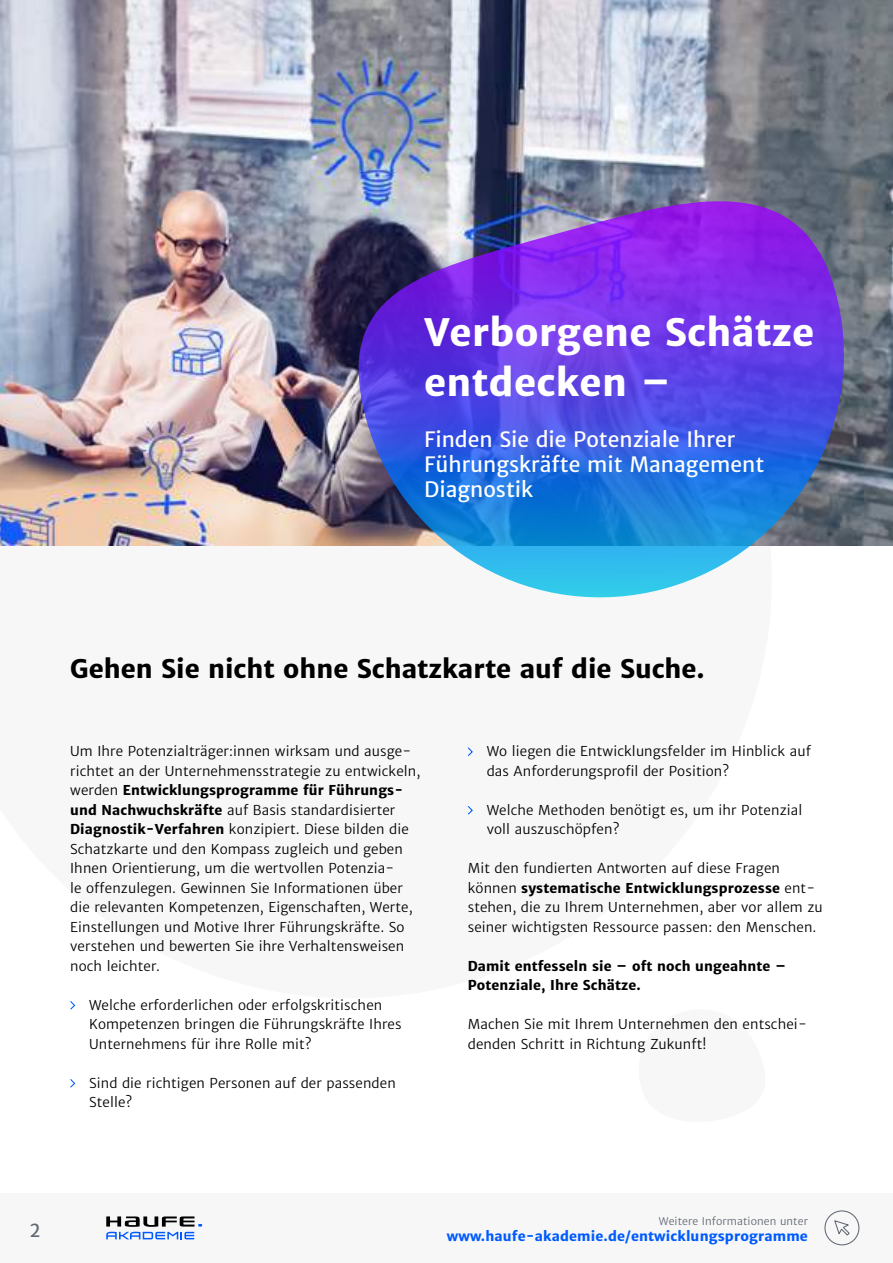
<style>
.page{position:relative;width:893px;height:1263px;background:#fff}
.page>*{position:absolute;margin:0;border:0;box-sizing:border-box;transform-origin:0 0}
.t1{font:700 37.5px/49.5px "Haufe Merriweather Sans";letter-spacing:.01em;color:#fff}
.t2{font:700 25.5px "Haufe Merriweather Sans";color:#000}
.t3{font:21px/25.2px "Haufe Merriweather Sans";color:#fff}
.t4{font:18px "Haufe Merriweather Sans";color:#616872}
.t5{font:13.5px/19.5px "Haufe Merriweather Sans Lt";letter-spacing:.01em;color:#000}
.t6{font:700 13.5px/19.5px "Haufe Merriweather Sans";letter-spacing:.01em;color:#000}
.t7{font:700 13.5px "Haufe Merriweather Sans";letter-spacing:.01em;color:#005bfe}
.t8{font:10.5px "Haufe Merriweather Sans Lt";letter-spacing:.01em;color:#616872}
.s1{font-family:"Haufe Merriweather Sans Lt";font-weight:400}
.s2{font-family:"Haufe Merriweather Sans";font-weight:700}
</style>
<div class="page">
<div style="left:0;top:1193px;width:893px;height:70px;background:#f7f7f8"></div>
<svg style="left:106px;top:1216px;width:96px;height:23px"></svg>
<div style="left:824px;top:1210px;width:35px;height:35px;border:1px solid #616872;border-radius:50%"></div>
<svg style="left:834px;top:1220px;width:16px;height:16px"></svg>
<img style="left:0;top:0;width:893px;height:545px">
<img style="left:356px;top:187px;width:501px;height:411px">
<svg style="left:70px;top:1001px;width:6px;height:9px"></svg>
<svg style="left:70px;top:1079px;width:6px;height:9px"></svg>
<svg style="left:467px;top:747px;width:6px;height:9px"></svg>
<svg style="left:467px;top:806px;width:6px;height:9px"></svg>
<h1 class="t1" style="left:424px;top:308px;width:392px">Verborgene Schätze entdecken –</h1>
<h3 class="t3" style="left:424px;top:427px;width:341px">Finden Sie die Potenziale Ihrer<br>Führungskräfte mit Management<br>Diagnostik</h3>
<h2 class="t2" style="left:70px;top:653px;width:636px">Gehen Sie nicht ohne Schatzkarte auf die Suche.</h2>
<p class="t5" style="left:70px;top:742px;width:352px">Um Ihre Potenzialträger:innen wirksam und ausge&shy;richtet an der Unternehmensstrategie zu entwickeln,</p>
<p class="t6" style="left:70px;top:780px;width:335px"><span class="s1">werden</span> Entwicklungsprogramme für Führungs-</p>
<p class="t5" style="left:70px;top:800px;width:344px"><span class="s2">und Nachwuchskräfte</span> auf Basis standardisierter <span class="s2">Diagnostik-Verfahren</span> konzipiert. Diese bilden die Schatzkarte und den Kompass zugleich und geben Ihnen Orientierung, um die wertvollen Potenzia-<br>le offenzulegen. Gewinnen Sie Informationen über die relevanten Kompetenzen, Eigenschaften, Werte, Einstellungen und Motive Ihrer Führungskräfte. So verstehen und bewerten Sie ihre Verhaltensweisen noch leichter.</p>
<p class="t5" style="left:89px;top:995px;width:314px">Welche erforderlichen oder erfolgskritischen<br>Kompetenzen bringen die Führungskräfte Ihres<br>Unternehmens für ihre Rolle mit?</p>
<p class="t5" style="left:89px;top:1073px;width:308px">Sind die richtigen Personen auf der passenden<br>Stelle?</p>
<p class="t5" style="left:487px;top:742px;width:326px">Wo liegen die Entwicklungsfelder im Hinblick auf das Anforderungsprofil der Position?</p>
<p class="t5" style="left:487px;top:800px;width:317px">Welche Methoden benötigt es, um ihr Potenzial voll auszuschöpfen?</p>
<p class="t5" style="left:468px;top:859px;width:314px">Mit den fundierten Antworten auf diese Fragen</p>
<p class="t6" style="left:468px;top:878px;width:349px"><span class="s1">können</span> systematische Entwicklungsprozesse <span class="s1">ent-</span></p>
<p class="t5" style="left:468px;top:898px;width:356px">stehen, die zu Ihrem Unternehmen, aber vor allem zu seiner wichtigsten Ressource passen: den Menschen.</p>
<p class="t6" style="left:468px;top:956px;width:320px">Damit entfesseln sie – oft noch ungeahnte –<br>Potenziale, Ihre Schätze.</p>
<p class="t5" style="left:468px;top:1015px;width:341px">Machen Sie mit Ihrem Unternehmen den entschei&shy;denden Schritt in Richtung Zukunft!</p>
<h3 class="t4" style="left:29px;top:1219px;width:13px">2</h3>
<p class="t8" style="left:659px;top:1214px;width:151px">Weitere Informationen unter</p>
<p class="t7" style="left:447px;top:1228px;width:363px">www.haufe-akademie.de/entwicklungsprogramme</p>
</div>
